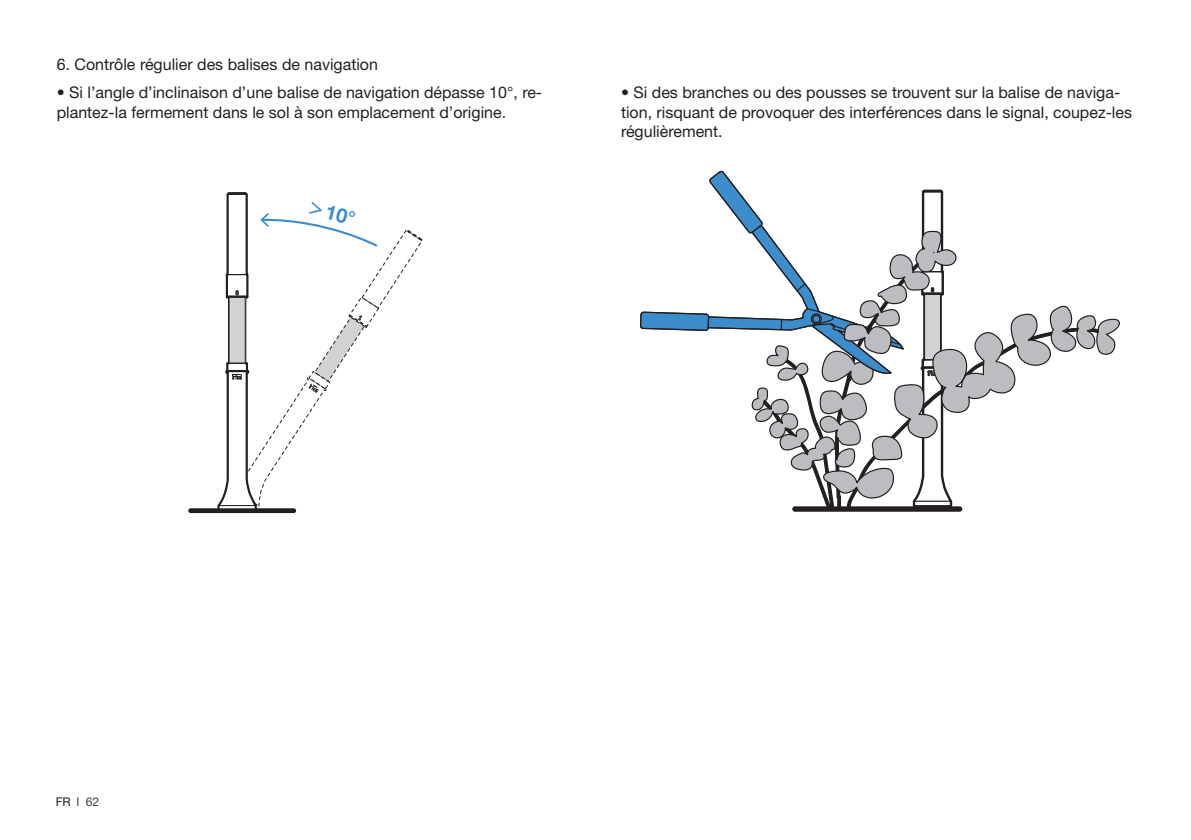
<style>
.page{position:relative;width:1191px;height:840px;background:#fff}
.page>*{position:absolute;margin:0;border:0;box-sizing:border-box;transform-origin:0 0}
.t1{font:700 20px "Helvetica Neue LT Std";color:#3b8dcb}
.t2{font:16px/19.2px "Helvetica Neue LT Std";color:#231f20}
.t3{font:12px "Helvetica Neue LT Std";color:#231f20}
.s1{font-family:"Source Han Sans CN";font-size:16px}
.s2{color:#3e3e3f}
</style>
<div class="page">
<svg style="left:217px;top:192px;width:206px;height:319px"></svg>
<div style="left:188px;top:508px;width:108px;height:5px;border:2px solid #231f20"></div>
<svg style="left:792px;top:506px;width:171px;height:6px"></svg>
<svg style="left:957px;top:305px;width:163px;height:108px"></svg>
<svg style="left:640px;top:170px;width:317px;height:338px"></svg>
<p class="t2" style="left:57px;top:54px;width:323px">6. Contrôle régulier des balises de navigation</p>
<p class="t2" style="left:57px;top:83px;width:487px">• Si l’angle d’inclinaison d’une balise de navigation dépasse 10°, re&shy;plantez-la fermement dans le sol à son emplacement d’origine.</p>
<p class="t2" style="left:621px;top:83px;width:512px">• Si des branches ou des pousses se trouvent sur la balise de naviga&shy;tion, risquant de provoquer des interférences dans le signal, coupez-les régulièrement.</p>
<p class="t1" style="left:312px;top:195px;width:49px;rotate:14deg"><span class="s1">＞</span>10°</p>
<p class="t3" style="left:56px;top:794px;width:45px">FR <span class="s2">62</span></p>
</div>
